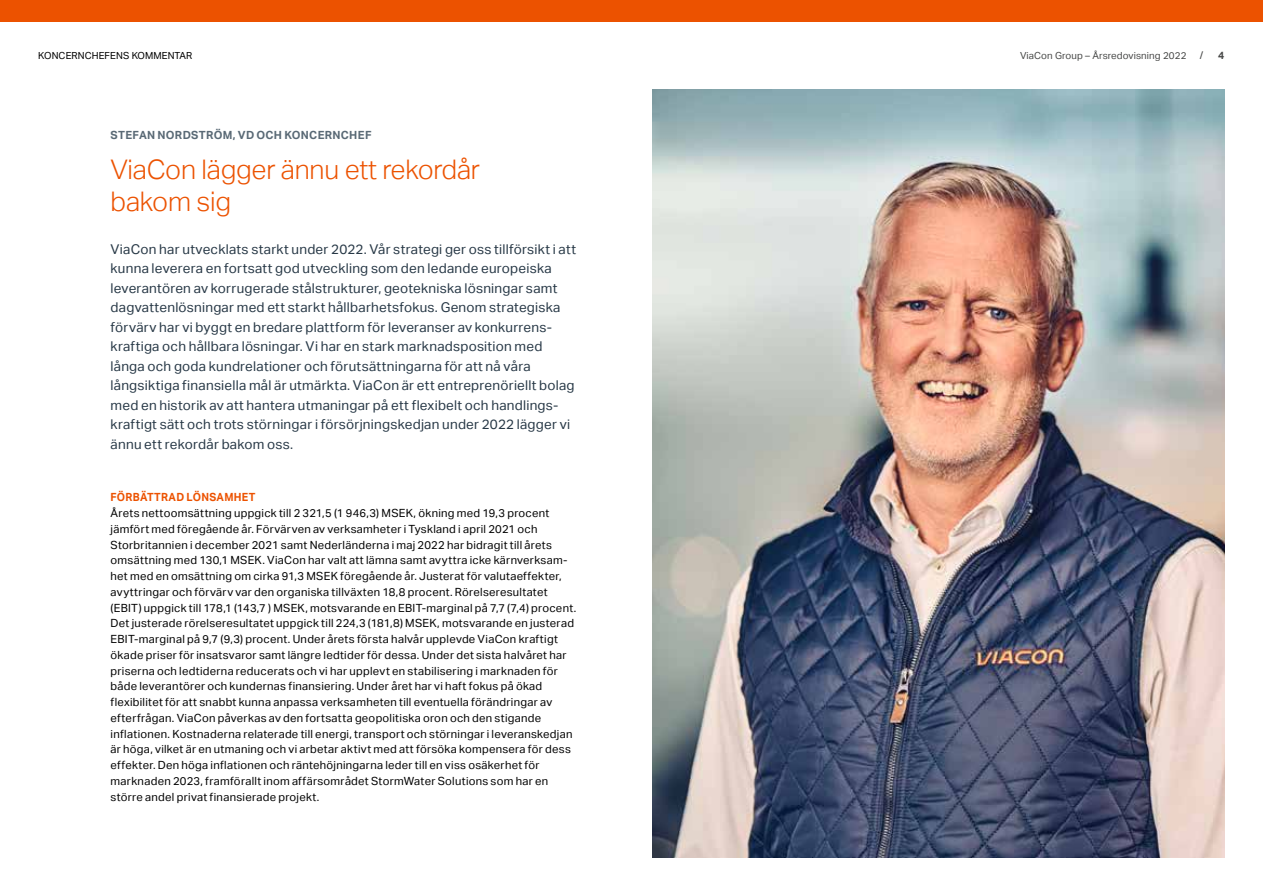
<style>
.page{position:relative;width:1263px;height:893px;background:#fff}
.page>*{position:absolute;margin:0;border:0;box-sizing:border-box;transform-origin:0 0}
.t1{font:300 27px/31.5px "Aktiv Grotesk";letter-spacing:-.01em;color:#ec5200}
.t2{font:13.5px/19.5px "Aktiv Grotesk";letter-spacing:.02em;color:#273846}
.t3{font:11.25px/15.8px "Aktiv Grotesk";letter-spacing:.025em;color:#000}
.t4{font:700 11.25px "Aktiv Grotesk";letter-spacing:.025em;color:#596975}
.t5{font:700 11.25px "Aktiv Grotesk";letter-spacing:.03em;color:#ec5200;scale:.95 1}
.t6{font:10.5px "Aktiv Grotesk";color:#474847}
.t7{font:700 10.5px "Aktiv Grotesk";color:#474847}
.t8{font:9.75px "Aktiv Grotesk";letter-spacing:.01em;color:#474847}
.t9{font:9.75px "Aktiv Grotesk";letter-spacing:.01em;color:#000}
</style>
<div class="page">
<img style="left:653px;top:89px;width:572px;height:768px">
<div style="left:0;top:0;width:1263px;height:21px;background:#ec5200"></div>
<p class="t9" style="left:38px;top:49px;width:156px">KONCERNCHEFENS KOMMENTAR</p>
<p class="t4" style="left:111px;top:129px;width:262px">STEFAN NORDSTRÖM, VD OCH KONCERNCHEF</p>
<h1 class="t1" style="left:111px;top:154px;width:371px">ViaCon lägger ännu ett rekordår bakom sig</h1>
<p class="t2" style="left:111px;top:239px;width:467px">ViaCon har utvecklats starkt under 2022. Vår strategi ger oss tillförsikt i att kunna leverera en fortsatt god utveckling som den ledande europeiska leverantören av korrugerade stålstrukturer, geotekniska lösningar samt dagvattenlösningar med ett starkt hållbarhetsfokus. Genom strategiska förvärv har vi byggt en bredare plattform för leveranser av konkurrens&shy;kraftiga och hållbara lösningar. Vi har en stark marknadsposition med långa och goda kundrelationer och förutsättningarna för att nå våra långsiktiga finansiella mål är utmärkta. ViaCon är ett entreprenöriellt bolag med en historik av att hantera utmaningar på ett flexibelt och handlings&shy;kraftigt sätt och trots störningar i försörjningskedjan under 2022 lägger vi ännu ett rekordår bakom oss.</p>
<p class="t5" style="left:111px;top:491px;width:154px">FÖRBÄTTRAD LÖNSAMHET</p>
<p class="t3" style="left:111px;top:505px;width:467px">Årets nettoomsättning uppgick till 2 321,5 (1 946,3) MSEK, ökning med 19,3 procent jämfört med föregående år. Förvärven av verksamheter i Tyskland i april 2021 och Storbritannien i december 2021 samt Nederländerna i maj 2022 har bidragit till årets omsättning med 130,1 MSEK. ViaCon har valt att lämna samt avyttra icke kärnverksam&shy;het med en omsättning om cirka 91,3 MSEK föregående år. Justerat för valutaeffekter, avyttringar och förvärv var den organiska tillväxten 18,8 procent. Rörelseresultatet (EBIT) uppgick till 178,1 (143,7 ) MSEK, motsvarande en EBIT-marginal på 7,7 (7,4) procent.<br>Det justerade rörelseresultatet uppgick till 224,3 (181,8) MSEK, motsvarande en justerad EBIT-marginal på 9,7 (9,3) procent. Under årets första halvår upplevde ViaCon kraftigt ökade priser för insatsvaror samt längre ledtider för dessa. Under det sista halvåret har priserna och ledtiderna reducerats och vi har upplevt en stabilisering i marknaden för både leverantörer och kundernas finansiering. Under året har vi haft fokus på ökad flexibilitet för att snabbt kunna anpassa verksamheten till eventuella förändringar av efterfrågan. ViaCon påverkas av den fortsatta geopolitiska oron och den stigande inflationen. Kostnaderna relaterade till energi, transport och störningar i leveranskedjan är höga, vilket är en utmaning och vi arbetar aktivt med att försöka kompensera för dess effekter. Den höga inflationen och räntehöjningarna leder till en viss osäkerhet för marknaden 2023, framförallt inom affärsområdet StormWater Solutions som har en större andel privat finansierade projekt.</p>
<p class="t8" style="left:1020px;top:49px;width:168px">ViaCon Group – Årsredovisning 2022</p>
<p class="t6" style="left:1200px;top:49px;width:5px">/</p>
<p class="t7" style="left:1218px;top:49px;width:8px">4</p>
</div>
